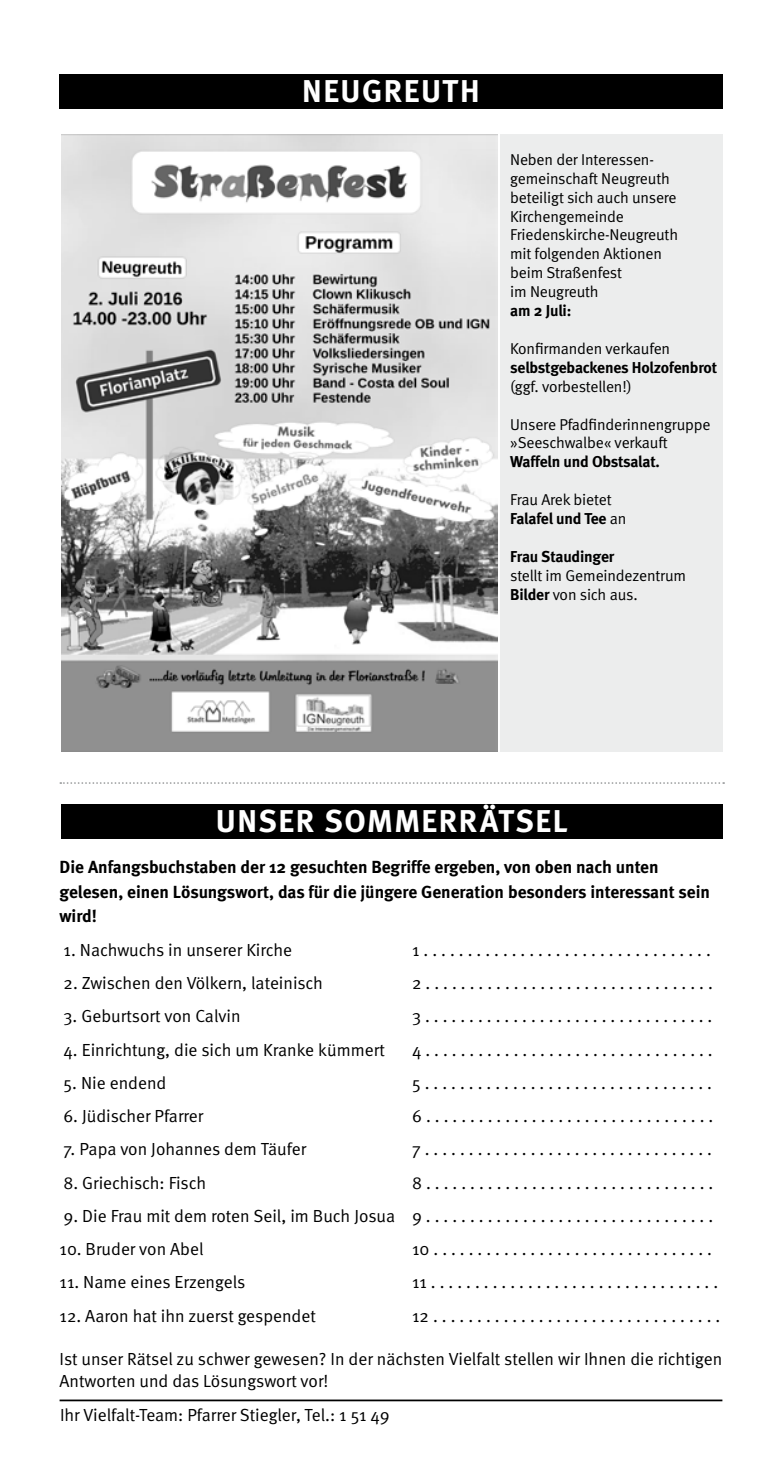
<style>
.page{position:relative;width:782px;height:1474px;background:#fff}
.page>*{position:absolute;margin:0;border:0;box-sizing:border-box;transform-origin:0 0}
.t1{font:700 31.5px "Meta";letter-spacing:.05em;color:#fff}
.t2{font:17.5px/33.2px "Meta Normal";color:#000}
.t3{font:700 17.5px/24.5px "Meta";color:#000}
.t4{font:15.75px/18.9px "Meta Normal";letter-spacing:-.01em;color:#000}
.t5{font:700 15.75px "Meta";letter-spacing:-.015em;color:#000}
.s1{font-family:"Meta Normal";font-weight:400}
.s2{font-family:"Meta";font-weight:700}
</style>
<div class="page">
<div style="left:500px;top:134px;width:222px;height:617px;background:#eceded"></div>
<hr style="left:60px;top:1399px;width:662px;height:2px;background:#000">
<div style="left:61px;top:804px;width:661px;height:35px;background:#000"></div>
<div style="left:59px;top:74px;width:663px;height:35px;background:#000"></div>
<img style="left:61px;top:134px;width:436px;height:617px">
<svg style="left:60px;top:782px;width:664px;height:2px"></svg>
<h1 class="t1" style="left:302px;top:73px;width:179px">NEUGREUTH</h1>
<p class="t4" style="left:510px;top:150px;width:169px">Neben der Interessen&shy;gemeinschaft Neugreuth beteiligt sich auch unsere<br>Kirchengemeinde<br>Friedenskirche-Neugreuth mit folgenden Aktionen beim Straßenfest<br>im Neugreuth</p>
<p class="t5" style="left:510px;top:301px;width:63px">am 2 Juli:</p>
<p class="t4" style="left:510px;top:339px;width:161px">Konfirmanden verkaufen</p>
<p class="t5" style="left:510px;top:358px;width:208px">selbstgebackenes Holzofenbrot</p>
<p class="t4" style="left:510px;top:376px;width:123px">(ggf. vorbestellen!)</p>
<p class="t4" style="left:510px;top:414px;width:202px">Unsere Pfadfinderinnengruppe »Seeschwalbe« verkauft</p>
<p class="t5" style="left:510px;top:452px;width:151px">Waffeln und Obstsalat.</p>
<p class="t4" style="left:510px;top:490px;width:103px">Frau Arek bietet</p>
<p class="t5" style="left:510px;top:509px;width:118px">Falafel und Tee <span class="s1">an</span></p>
<p class="t5" style="left:510px;top:547px;width:106px">Frau Staudinger</p>
<p class="t4" style="left:510px;top:565px;width:177px">stellt im Gemeindezentrum<br><span class="s2">Bilder</span> von sich aus.</p>
<h1 class="t1" style="left:216px;top:802px;width:353px">UNSER SOMMERRÄTSEL</h1>
<p class="t3" style="left:60px;top:854px;width:651px">Die Anfangsbuchstaben der 12 gesuchten Begriffe ergeben, von oben nach unten gelesen, einen Lösungswort, das für die jüngere Generation besonders interessant sein wird!</p>
<p class="t2" style="left:64px;top:932px;width:230px">1. Nachwuchs in unserer Kirche</p>
<p class="t2" style="left:64px;top:966px;width:261px">2. Zwischen den Völkern, lateinisch</p>
<p class="t2" style="left:64px;top:999px;width:178px">3. Geburtsort von Calvin</p>
<p class="t2" style="left:64px;top:1032px;width:323px">4. Einrichtung, die sich um Kranke kümmert</p>
<p class="t2" style="left:64px;top:1065px;width:104px">5. Nie endend</p>
<p class="t2" style="left:64px;top:1099px;width:141px">6. Jüdischer Pfarrer</p>
<p class="t2" style="left:64px;top:1132px;width:244px">7. Papa von Johannes dem Täufer</p>
<p class="t2" style="left:64px;top:1165px;width:144px">8. Griechisch: Fisch</p>
<p class="t2" style="left:64px;top:1198px;width:333px">9. Die Frau mit dem roten Seil, im Buch Josua</p>
<p class="t2" style="left:60px;top:1232px;width:145px">10. Bruder von Abel</p>
<p class="t2" style="left:60px;top:1265px;width:187px">11. Name eines Erzengels</p>
<p class="t2" style="left:60px;top:1298px;width:258px">12. Aaron hat ihn zuerst gespendet</p>
<p class="t2" style="left:412px;top:932px;width:309px">1 . . . . . . . . . . . . . . . . . . . . . . . . . . . . . . . . .<br>2 . . . . . . . . . . . . . . . . . . . . . . . . . . . . . . . . .<br>3 . . . . . . . . . . . . . . . . . . . . . . . . . . . . . . . . .<br>4 . . . . . . . . . . . . . . . . . . . . . . . . . . . . . . . . .<br>5 . . . . . . . . . . . . . . . . . . . . . . . . . . . . . . . . .<br>6 . . . . . . . . . . . . . . . . . . . . . . . . . . . . . . . . .<br>7 . . . . . . . . . . . . . . . . . . . . . . . . . . . . . . . . .<br>8 . . . . . . . . . . . . . . . . . . . . . . . . . . . . . . . . .<br>9 . . . . . . . . . . . . . . . . . . . . . . . . . . . . . . . . .<br>10 . . . . . . . . . . . . . . . . . . . . . . . . . . . . . . . .<br>11 . . . . . . . . . . . . . . . . . . . . . . . . . . . . . . . . .<br>12 . . . . . . . . . . . . . . . . . . . . . . . . . . . . . . . . .</p>
<p class="t2" style="left:60px;top:1346px;width:664px;line-height:22.8px">Ist unser Rätsel zu schwer gewesen? In der nächsten Vielfalt stellen wir Ihnen die richtigen<br>Antworten und das Lösungswort vor!</p>
<p class="t2" style="left:60px;top:1397px;width:331px">Ihr Vielfalt-Team: Pfarrer Stiegler, Tel.: 1 51 49</p>
</div>
